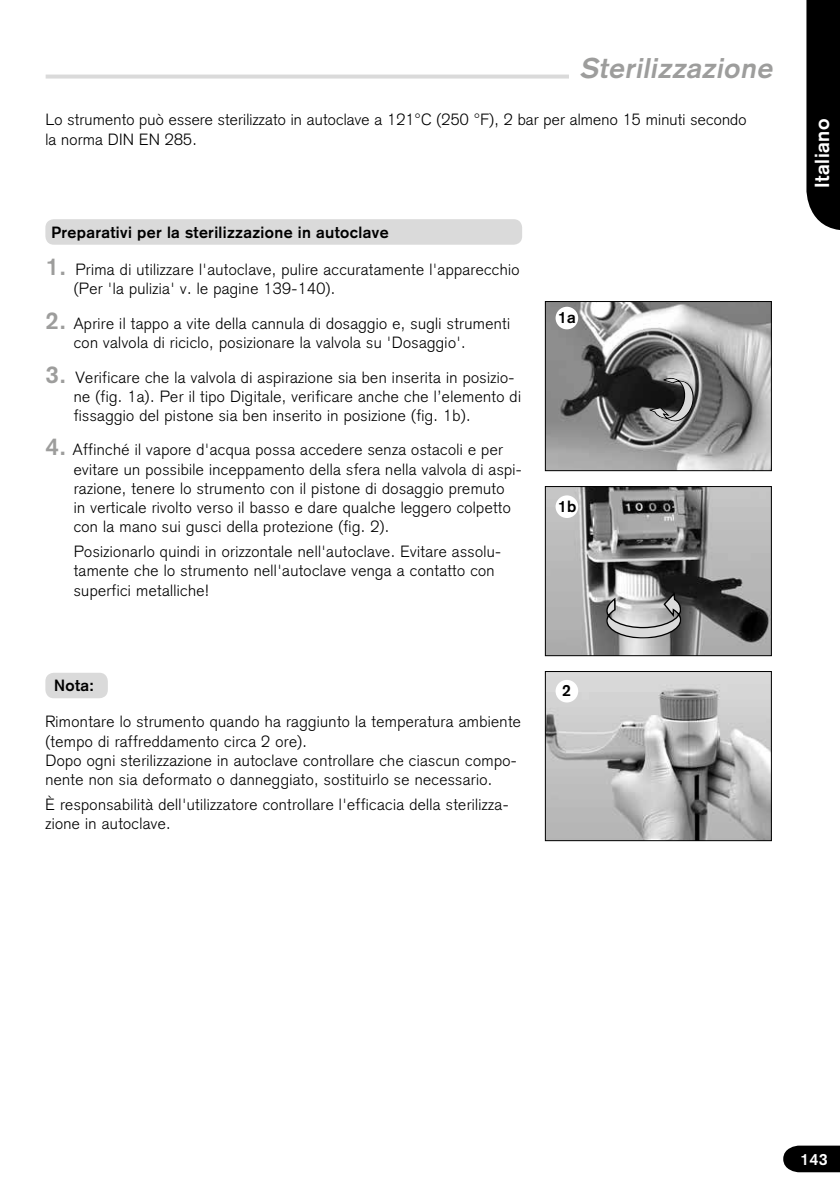
<style>
.page{position:relative;width:840px;height:1191px;background:#fff}
.page>*{position:absolute;margin:0;border:0;box-sizing:border-box;transform-origin:0 0}
.t1{font:italic 700 28px "Akzidenz Grotesk";color:#9d9d9c}
.t2{font:700 20px "Akzidenz Grotesk";letter-spacing:.025em;color:#fff}
.t3{font:300 16px/19.2px "Akzidenz Grotesk";letter-spacing:.025em;color:#000}
.t4{font:700 16px "Akzidenz Grotesk";letter-spacing:.025em;color:#000}
.t5{font:700 16px "Akzidenz Grotesk";color:#fff}
.s1{font-weight:700;font-size:24px;color:#9d9d9c}
</style>
<div class="page">
<img style="left:546px;top:488px;width:223px;height:166px">
<div style="left:544px;top:486px;width:227px;height:170px;border:1px solid #000"></div>
<img style="left:546px;top:303px;width:223px;height:166px">
<div style="left:544px;top:301px;width:227px;height:170px;border:1px solid #000"></div>
<div style="left:555px;top:307px;width:23px;height:22px;background:#fff;border-radius:50%"></div>
<div style="left:555px;top:495px;width:23px;height:23px;background:#fff;border-radius:50%"></div>
<img style="left:546px;top:673px;width:223px;height:166px">
<div style="left:544px;top:671px;width:227px;height:170px;border:1px solid #000"></div>
<div style="left:555px;top:680px;width:23px;height:22px;background:#fff;border-radius:50%"></div>
<svg style="left:605px;top:592px;width:76px;height:47px;background:#a8a8a8"></svg>
<svg style="left:647px;top:374px;width:51px;height:52px;background:#686868"></svg>
<svg style="left:806px;top:0;width:33px;height:230px;background:#0d0d0d"></svg>
<svg style="left:783px;top:1145px;width:56px;height:27px;background:#151515"></svg>
<svg style="left:46px;top:75px;width:522px;height:4px;background:#dedede"></svg>
<div style="left:45px;top:673px;width:63px;height:25px;background:#dadada;border-radius:9px"></div>
<div style="left:45px;top:219px;width:477px;height:26px;background:#dadada;border-radius:9px"></div>
<h1 class="t1" style="left:579px;top:52px;width:199px">Sterilizzazione</h1>
<p class="t3" style="left:45px;top:110px;width:702px">Lo strumento può essere sterilizzato in autoclave a 121°C (250 °F), 2 bar per almeno 15 minuti secondo la norma DIN EN 285.</p>
<p class="t4" style="left:51px;top:223px;width:338px">Preparativi per la sterilizzazione in autoclave</p>
<p class="t3" style="left:74px;top:260px;width:447px;text-indent:-28px"><span class="s1">1.</span> Prima di utilizzare l'autoclave, pulire accuratamente l'apparecchio (Per 'la pulizia' v. le pagine 139-140).</p>
<p class="t3" style="left:74px;top:314px;width:437px;text-indent:-28px"><span class="s1">2.</span> Aprire il tappo a vite della cannula di dosaggio e, sugli strumenti con valvola di riciclo, posizionare la valvola su 'Dosaggio'.</p>
<p class="t3" style="left:74px;top:367px;width:448px;text-indent:-28px"><span class="s1">3.</span> Verificare che la valvola di aspirazione sia ben inserita in posizio&shy;ne (fig. 1a). Per il tipo Digitale, verificare anche che l’elemento di fissaggio del pistone sia ben inserito in posizione (fig. 1b).</p>
<p class="t3" style="left:74px;top:440px;width:449px;text-indent:-28px"><span class="s1">4.</span> Affinché il vapore d'acqua possa accedere senza ostacoli e per evitare un possibile inceppamento della sfera nella valvola di aspi&shy;razione, tenere lo strumento con il pistone di dosaggio premuto<br>in verticale rivolto verso il basso e dare qualche leggero colpetto con la mano sui gusci della protezione (fig. 2).</p>
<p class="t3" style="left:74px;top:542px;width:428px">Posizionarlo quindi in orizzontale nell'autoclave. Evitare assolu&shy;tamente che lo strumento nell'autoclave venga a contatto con superfici metalliche!</p>
<p class="t4" style="left:54px;top:676px;width:41px">Nota:</p>
<p class="t3" style="left:45px;top:712px;width:476px">Rimontare lo strumento quando ha raggiunto la temperatura ambiente (tempo di raffreddamento circa 2 ore).<br>Dopo ogni sterilizzazione in autoclave controllare che ciascun compo&shy;nente non sia deformato o danneggiato, sostituirlo se necessario.</p>
<p class="t3" style="left:45px;top:794px;width:464px">È responsabilità dell'utilizzatore controllare l'efficacia della sterilizza&shy;zione in autoclave.</p>
<p class="t4" style="left:557px;top:307px;width:19px">1a</p>
<p class="t4" style="left:557px;top:497px;width:20px">1b</p>
<p class="t4" style="left:562px;top:680px;width:10px">2</p>
<p class="t2" style="left:809px;top:188px;width:71px;rotate:-90deg">Italiano</p>
<p class="t5" style="left:799px;top:1150px;width:29px">143</p>
</div>
